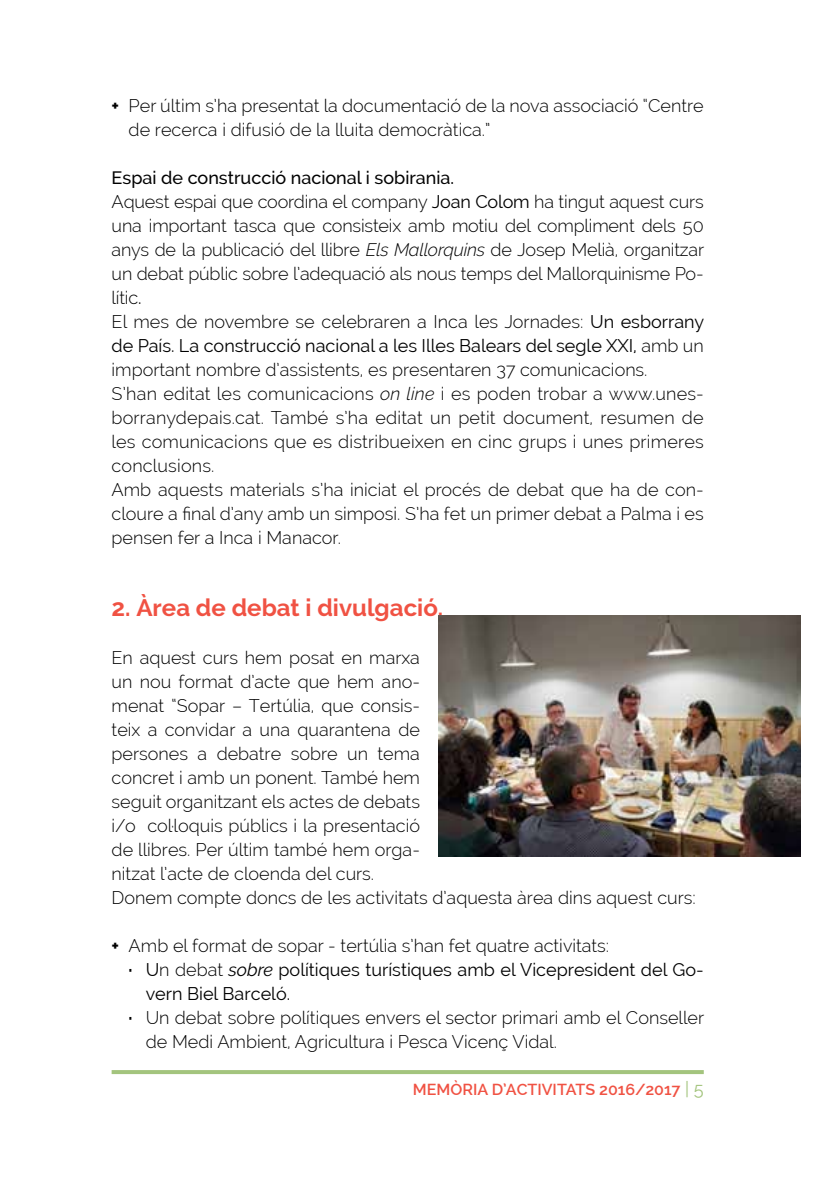
<style>
.page{position:relative;width:840px;height:1191px;background:#fff}
.page>*{position:absolute;margin:0;border:0;box-sizing:border-box;transform-origin:0 0}
.t1{font:700 24px "Raleway";color:#f05243}
.t2{font:300 18px/24px "Raleway";color:#000}
.t3{font:18px "Raleway";color:#000}
.t4{font:600 16px "Raleway";color:#f05243}
.s1{font-weight:700}
.s2{font-weight:500}
.s3{font-weight:400}
.s4{font-style:italic}
.s5{font-weight:300}
.s6{font-weight:400;font-size:18px;color:#a3c47d}
</style>
<div class="page">
<hr style="left:111px;top:1070px;width:592px;height:4px;background:#a3c47d">
<img style="left:439px;top:616px;width:360px;height:240px">
<p class="t2" style="left:129px;top:93px;width:576px;text-indent:-17px"><span class="s1">+</span> Per últim s’ha presentat la documentació de la nova associació “Centre de recerca i difusió de la lluita democràtica.”</p>
<p class="t2" style="left:111px;top:165px;width:593px"><span class="s2">Espai de construcció nacional i sobirania.<br></span>Aquest espai que coordina el company <span class="s3">Joan Colom</span> ha tingut aquest curs una important tasca que consisteix amb motiu del compliment dels 50 anys de la publicació del llibre <span class="s4">Els Mallorquins</span> de Josep Melià, organitzar un debat públic sobre l’adequació als nous temps del Mallorquinisme Po&shy;lític<span class="s3">.<br></span>El mes de novembre se celebraren a Inca les Jornades: <span class="s3">Un esborrany de País. La construcció nacional a les Illes Balears del segle XXI,</span> amb un important nombre d’assistents, es presentaren 37 comunicacions.<br>S’han editat les comunicacions <span class="s4">on line</span> i es poden trobar a www.unes&shy;borranydepais.cat. També s’ha editat un petit document, resumen de les comunicacions que es distribueixen en cinc grups i unes primeres conclusions.<br>Amb aquests materials s’ha iniciat el procés de debat que ha de con&shy;cloure a final d’any amb un simposi. S’ha fet un primer debat a Palma i es pensen fer a Inca i Manacor.</p>
<h1 class="t1" style="left:111px;top:594px;width:333px">2. Àrea de debat i divulgació.</h1>
<p class="t2" style="left:111px;top:645px;width:585px">En aquest curs hem posat en marxa<br>un nou format d’acte que hem ano-<br>menat “Sopar – Tertúlia, que consis-<br>teix a convidar a una quarantena de<br>persones a debatre sobre un tema<br>concret i amb un ponent. També hem<br>seguit organitzant els actes de debats<br>i/o col·loquis públics i la presentació<br>de llibres. Per últim també hem orga-<br>nitzat l’acte de cloenda del curs.<br>Donem compte doncs de les activitats d’aquesta àrea dins aquest curs:</p>
<p class="t2" style="left:111px;top:933px;width:499px"><span class="s1">+</span> Amb el format de sopar - tertúlia s’han fet quatre activitats:</p>
<p class="t3" style="left:129px;top:959px;width:576px"><span class="s1">·</span> U<span class="s5">n debat</span> <span class="s4">sobre</span> polítiques turístiques amb el Vicepresident del Go-</p>
<p class="t3" style="left:146px;top:983px;width:146px">vern Biel Barceló.</p>
<p class="t2" style="left:129px;top:1005px;width:576px"><span class="s1">·</span> Un debat sobre polítiques envers el sector primari amb el Conseller</p>
<p class="t2" style="left:146px;top:1029px;width:412px">de Medi Ambient, Agricultura i Pesca Vicenç Vidal.</p>
<p class="t4" style="left:412px;top:1079px;width:292px">MEMÒRIA D’ACTIVITATS 2016/2017 <span class="s6">| 5</span></p>
</div>
